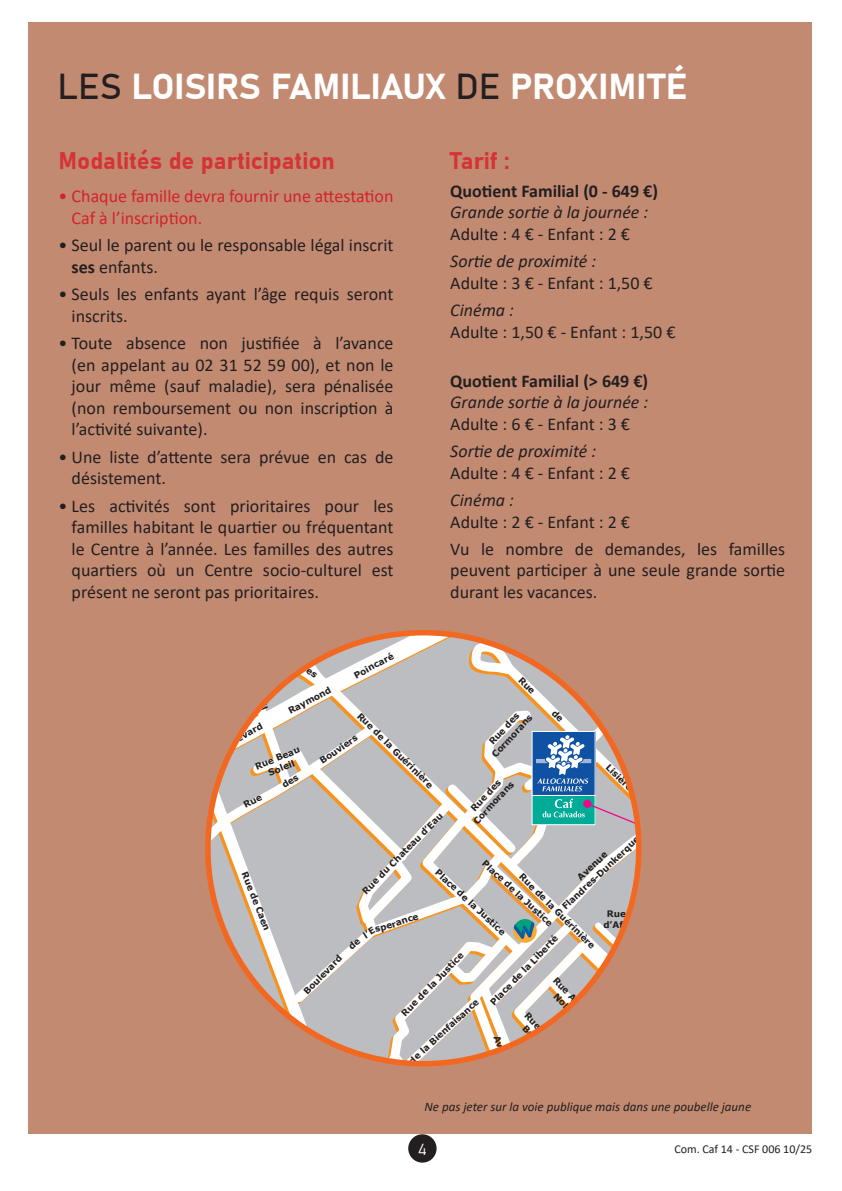
<style>
.page{position:relative;width:842px;height:1191px;background:#fff}
.page>*{position:absolute;margin:0;border:0;box-sizing:border-box;transform-origin:0 0}
.t1{font:36px "Bahnschrift";color:#fff}
.t2{font:24px "Bahnschrift";color:#d53335}
.t3{font:18px/21.6px "Calibri";color:#231f20}
.t4{font:italic 18px "Calibri";color:#231f20}
.t5{font:18px/21.6px "Calibri";color:#d1232a}
.t6{font:700 18px "Calibri";color:#231f20}
.t7{font:16px "Bahnschrift";color:#fff}
.t8{font:italic 13px "Calibri";color:#231f20}
.t9{font:12px "Calibri";color:#231f20}
.t10{font:700 9px/10.8px "Verdana";color:#231f20;text-align:center}
.s1{color:#231f20}
.s2{font-weight:700}
</style>
<div class="page">
<div style="left:28px;top:23px;width:784px;height:1111px;background:#c38a72"></div>
<div style="left:408px;top:1134px;width:29px;height:28px;background:#231f20;border-radius:50%"></div>
<svg style="left:208px;top:632px;width:431px;height:431px"></svg>
<p class="t1" style="left:58px;top:59px;width:631px"><span class="s1">LES</span> LOISIRS FAMILIAUX <span class="s1">DE</span> PROXIMITÉ</p>
<p class="t2" style="left:59px;top:143px;width:278px">Modalités de participation</p>
<p class="t5" style="left:72px;top:185px;width:323px;text-indent:-13px">• Chaque famille devra fournir une attestation<br>Caf à l’inscription.</p>
<p class="t3" style="left:72px;top:234px;width:323px;text-indent:-13px">• Seul le parent ou le responsable légal inscrit <span class="s2">ses</span> enfants.</p>
<p class="t3" style="left:72px;top:283px;width:323px;text-indent:-13px">• Seuls les enfants ayant l’âge requis seront inscrits.</p>
<p class="t3" style="left:72px;top:332px;width:323px;text-align:justify;text-indent:-13px">• Toute absence non justifiée à l’avance (en appelant au 02 31 52 59 00), et non le jour même (sauf maladie), sera pénalisée (non remboursement ou non inscription à l’activité suivante).</p>
<p class="t3" style="left:72px;top:445px;width:323px;text-indent:-13px">• Une liste d’attente sera prévue en cas de désistement.</p>
<p class="t3" style="left:72px;top:494px;width:323px;text-align:justify;text-indent:-13px">• Les activités sont prioritaires pour les familles habitant le quartier ou fréquentant le Centre à l’année. Les familles des autres quartiers où un Centre socio-culturel est présent ne seront pas prioritaires.</p>
<p class="t10" style="left:352px;top:671px;width:45px;rotate:-28deg">Poincaré</p>
<p class="t2" style="left:450px;top:143px;width:61px">Tarif :</p>
<p class="t6" style="left:450px;top:178px;width:209px">Quotient Familial (0 - 649 €)</p>
<p class="t4" style="left:450px;top:200px;width:200px">Grande sortie à la journée :</p>
<p class="t3" style="left:450px;top:223px;width:181px">Adulte : 4 € - Enfant : 2 €</p>
<p class="t4" style="left:450px;top:249px;width:148px">Sortie de proximité :</p>
<p class="t3" style="left:450px;top:271px;width:204px">Adulte : 3 € - Enfant : 1,50 €</p>
<p class="t4" style="left:450px;top:297px;width:65px">Cinéma :</p>
<p class="t3" style="left:450px;top:320px;width:227px">Adulte : 1,50 € - Enfant : 1,50 €</p>
<p class="t6" style="left:450px;top:368px;width:199px">Quotient Familial (&gt; 649 €)</p>
<p class="t4" style="left:450px;top:390px;width:200px">Grande sortie à la journée :</p>
<p class="t3" style="left:450px;top:412px;width:181px">Adulte : 6 € - Enfant : 3 €</p>
<p class="t4" style="left:450px;top:438px;width:148px">Sortie de proximité :</p>
<p class="t3" style="left:450px;top:461px;width:181px">Adulte : 4 € - Enfant : 2 €</p>
<p class="t4" style="left:450px;top:487px;width:65px">Cinéma :</p>
<p class="t3" style="left:450px;top:510px;width:181px">Adulte : 2 € - Enfant : 2 €</p>
<p class="t3" style="left:450px;top:537px;width:336px;text-align:justify">Vu le nombre de demandes, les familles peuvent participer à une seule grande sortie durant les vacances.</p>
<p class="t10" style="left:286px;top:706px;width:48px;rotate:-28deg">Raymond</p>
<p class="t10" style="left:363px;top:710px;width:104px;rotate:45deg">Rue de la Guérinière</p>
<p class="t10" style="left:481px;top:744px;width:56px;rotate:-47deg">Rue des<br>Cormorans</p>
<p class="t10" style="left:463px;top:811px;width:56px;rotate:-47deg">Rue des<br>Cormorans</p>
<p class="t10" style="left:215px;top:744px;width:52px;rotate:-28deg">Boulevard</p>
<p class="t10" style="left:333px;top:746px;width:26px;rotate:-35deg">viers</p>
<p class="t10" style="left:253px;top:761px;width:49px;rotate:-22deg">Rue Beau<br>Soleil</p>
<p class="t10" style="left:611px;top:761px;width:35px;rotate:45deg">Lisière</p>
<p class="t10" style="left:360px;top:888px;width:112px;rotate:-45deg">Rue du Chateau d’Eau</p>
<p class="t10" style="left:552px;top:895px;width:104px;rotate:-43deg">Avenue<br>Flandres-Dunkerque</p>
<p class="t10" style="left:488px;top:857px;width:94px;rotate:43deg">Place de la Justice</p>
<p class="t10" style="left:441px;top:866px;width:94px;rotate:43deg">Place de la Justice</p>
<p class="t10" style="left:488px;top:999px;width:94px;rotate:-46deg">Place de la Liberté</p>
<p class="t10" style="left:250px;top:870px;width:58px;rotate:68deg">Rue de Cae</p>
<p class="t10" style="left:525px;top:870px;width:104px;rotate:45deg">Rue de la Guérinière</p>
<p class="t10" style="left:390px;top:919px;width:29px;rotate:-19deg">rance</p>
<p class="t10" style="left:399px;top:1010px;width:86px;rotate:-46deg">Rue de la Justice</p>
<p class="t10" style="left:301px;top:989px;width:52px;rotate:-46deg">Boulevard</p>
<p class="t10" style="left:559px;top:974px;width:54px;rotate:46deg">Rue Alfred<br>Nobel</p>
<p class="t10" style="left:390px;top:1073px;width:115px;rotate:-43deg">Rue de la Bienfaisance</p>
<p class="t8" style="left:424px;top:1097px;width:328px">Ne pas jeter sur la voie publique mais dans une poubelle jaune</p>
<p class="t7" style="left:418px;top:1137px;width:11px">4</p>
<p class="t9" style="left:674px;top:1140px;width:139px">Com. Caf 14 - CSF 006 10/25</p>
</div>
